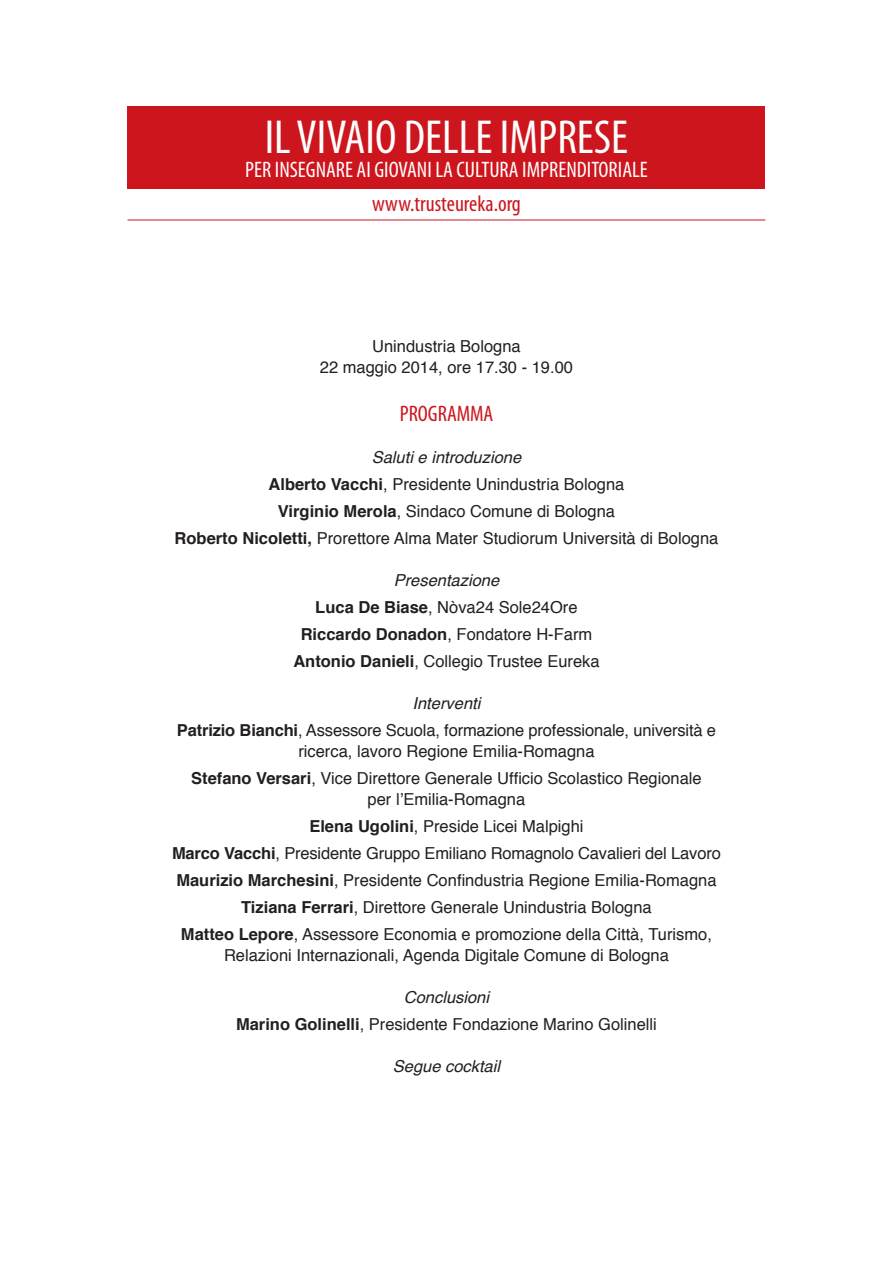
<style>
.page{position:relative;width:893px;height:1263px;background:#fff}
.page>*{position:absolute;margin:0;border:0;box-sizing:border-box;transform-origin:0 0}
.t1{font:condensed 48px "Myriad Pro";color:#fff}
.t2{font:condensed 22.5px "Myriad Pro";color:#fff}
.t3{font:condensed 22.5px "Myriad Pro";color:#cd151d}
.t4{font:16.5px/27px "Helvetica";color:#231f20;text-align:center}
.t5{font:italic 16.5px "Helvetica";color:#231f20}
.s1{font-style:italic}
.s2{font-weight:700}
</style>
<div class="page">
<div style="left:128px;top:106px;width:637px;height:83px;background:#cd151d"></div>
<hr style="left:128px;top:220px;width:637px;height:1px;background:#cd151d">
<h1 class="t1" style="left:265px;top:108px;width:365px">IL VIVAIO DELLE IMPRESE</h1>
<h2 class="t2" style="left:245px;top:156px;width:404px">PER INSEGNARE AI GIOVANI LA CULTURA IMPRENDITORIALE</h2>
<h2 class="t3" style="left:372px;top:190px;width:150px">www.trusteureka.org</h2>
<p class="t4" style="left:320px;top:336px;width:255px;line-height:21px">Unindustria Bologna<br>22 maggio 2014, ore 17.30 - 19.00</p>
<h2 class="t3" style="left:400px;top:399px;width:95px">PROGRAMMA</h2>
<p class="t4" style="left:175px;top:444px;width:545px"><span class="s1">Saluti e introduzione<br></span><span class="s2">Alberto Vacchi</span>, Presidente Unindustria Bologna<br><span class="s2">Virginio Merola</span>, Sindaco Comune di Bologna<br><span class="s2">Roberto Nicoletti,</span> Prorettore Alma Mater Studiorum Università di Bologna</p>
<p class="t4" style="left:293px;top:567px;width:308px"><span class="s1">Presentazione<br></span><span class="s2">Luca De Biase</span>, Nòva24 Sole24Ore<br><span class="s2">Riccardo Donadon</span>, Fondatore H-Farm<br><span class="s2">Antonio Danieli</span>, Collegio Trustee Eureka</p>
<p class="t4" style="left:177px;top:690px;width:541px"><span class="s1">Interventi<br></span><span class="s2">Patrizio Bianchi</span>, Assessore Scuola, formazione professionale, università e</p>
<p class="t4" style="left:191px;top:738px;width:512px">ricerca, lavoro Regione Emilia-Romagna<br><span class="s2">Stefano Versari</span>, Vice Direttore Generale Ufficio Scolastico Regionale</p>
<p class="t4" style="left:172px;top:786px;width:550px">per l’Emilia-Romagna<br><span class="s2">Elena Ugolini</span>, Preside Licei Malpighi<br><span class="s2">Marco Vacchi</span>, Presidente Gruppo Emiliano Romagnolo Cavalieri del Lavoro <span class="s2">Maurizio Marchesini</span>, Presidente Confindustria Regione Emilia-Romagna <span class="s2">Tiziana Ferrari</span>, Direttore Generale Unindustria Bologna<br><span class="s2">Matteo Lepore</span>, Assessore Economia e promozione della Città, Turismo,</p>
<p class="t4" style="left:224px;top:942px;width:446px">Relazioni Internazionali, Agenda Digitale Comune di Bologna</p>
<p class="t4" style="left:236px;top:984px;width:422px"><span class="s1">Conclusioni<br></span><span class="s2">Marino Golinelli</span>, Presidente Fondazione Marino Golinelli</p>
<p class="t5" style="left:393px;top:1053px;width:109px">Segue cocktail</p>
</div>
